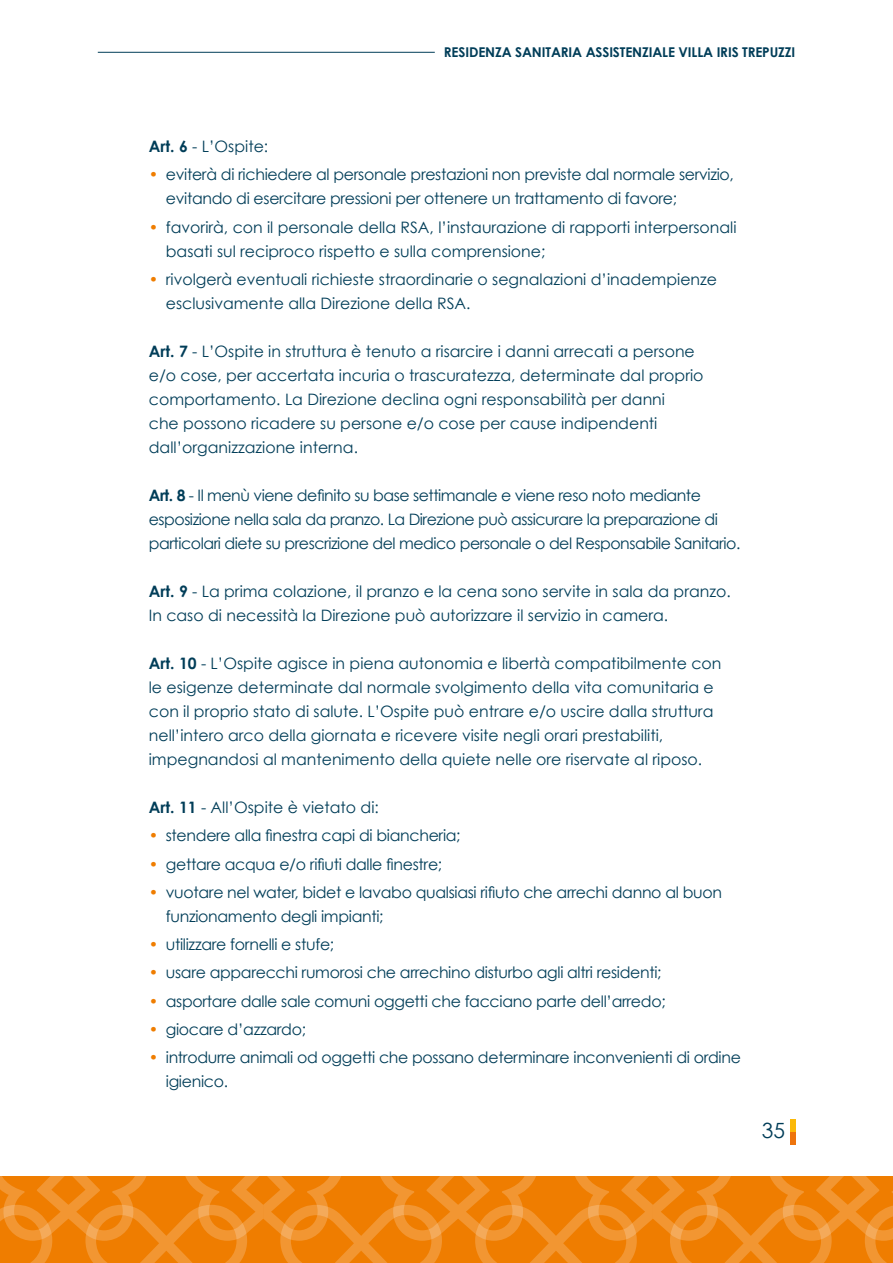
<style>
.page{position:relative;width:893px;height:1263px;background:#fff}
.page>*{position:absolute;margin:0;border:0;box-sizing:border-box;transform-origin:0 0}
.t1{font:21px "Century Gothic";color:#003d58}
.t2{font:15.75px/24px "Century Gothic";color:#003d58}
.t3{font:15.75px/24px "Century Gothic";letter-spacing:-.02em;color:#003d58}
.t4{font:15.75px/24px "Century Gothic";letter-spacing:-.03em;color:#003d58}
.t5{font:700 13.5px "Century Gothic";letter-spacing:-.01em;color:#003d58}
.s1{font-weight:700}
.s2{color:#ef7d00}
</style>
<div class="page">
<svg style="left:0;top:1176px;width:893px;height:87px;background:#f08714"></svg>
<hr style="left:98px;top:52px;width:337px;height:1px;background:#003d58">
<div style="left:790px;top:1132px;width:5px;height:12px;background:#ee740d"></div>
<div style="left:790px;top:1119px;width:5px;height:13px;background:#fbb908"></div>
<p class="t5" style="left:444px;top:44px;width:353px">RESIDENZA SANITARIA ASSISTENZIALE VILLA IRIS TREPUZZI</p>
<p class="t2" style="left:149px;top:134px;width:121px"><span class="s1">Art. 6</span> - L’Ospite:</p>
<p class="t3" style="left:166px;top:162px;width:570px;text-indent:-17px"><span class="s2">•</span> eviterà di richiedere al personale prestazioni non previste dal normale servizio, evitando di esercitare pressioni per ottenere un trattamento di favore;</p>
<p class="t2" style="left:166px;top:215px;width:572px;text-indent:-17px"><span class="s2">•</span> favorirà, con il personale della RSA, l’instaurazione di rapporti interpersonali basati sul reciproco rispetto e sulla comprensione;</p>
<p class="t2" style="left:166px;top:267px;width:553px;text-indent:-17px"><span class="s2">•</span> rivolgerà eventuali richieste straordinarie o segnalazioni d’inadempienze esclusivamente alla Direzione della RSA.</p>
<p class="t2" style="left:149px;top:339px;width:556px"><span class="s1">Art. 7</span> - L’Ospite in struttura è tenuto a risarcire i danni arrecati a persone e/o cose, per accertata incuria o trascuratezza, determinate dal proprio comportamento. La Direzione declina ogni responsabilità per danni<br>che possono ricadere su persone e/o cose per cause indipendenti dall’organizzazione interna.</p>
<p class="t4" style="left:149px;top:483px;width:593px"><span class="s1">Art. 8</span> - Il menù viene definito su base settimanale e viene reso noto mediante esposizione nella sala da pranzo. La Direzione può assicurare la preparazione di particolari diete su prescrizione del medico personale o del Responsabile Sanitario.</p>
<p class="t2" style="left:149px;top:579px;width:583px"><span class="s1">Art. 9</span> - La prima colazione, il pranzo e la cena sono servite in sala da pranzo.<br>In caso di necessità la Direzione può autorizzare il servizio in camera.</p>
<p class="t2" style="left:149px;top:651px;width:574px"><span class="s1">Art. 10</span> - L’Ospite agisce in piena autonomia e libertà compatibilmente con le esigenze determinate dal normale svolgimento della vita comunitaria e con il proprio stato di salute. L’Ospite può entrare e/o uscire dalla struttura nell’intero arco della giornata e ricevere visite negli orari prestabiliti, impegnandosi al mantenimento della quiete nelle ore riservate al riposo.</p>
<p class="t2" style="left:149px;top:795px;width:232px"><span class="s1">Art. 11</span> - All’Ospite è vietato di:</p>
<p class="t3" style="left:149px;top:823px;width:313px"><span class="s2">•</span> stendere alla finestra capi di biancheria;</p>
<p class="t3" style="left:149px;top:852px;width:295px"><span class="s2">•</span> gettare acqua e/o rifiuti dalle finestre;</p>
<p class="t3" style="left:166px;top:880px;width:558px;text-indent:-17px"><span class="s2">•</span> vuotare nel water, bidet e lavabo qualsiasi rifiuto che arrechi danno al buon funzionamento degli impianti;</p>
<p class="t3" style="left:149px;top:932px;width:187px"><span class="s2">•</span> utilizzare fornelli e stufe;</p>
<p class="t3" style="left:149px;top:960px;width:514px"><span class="s2">•</span> usare apparecchi rumorosi che arrechino disturbo agli altri residenti;</p>
<p class="t3" style="left:149px;top:989px;width:518px"><span class="s2">•</span> asportare dalle sale comuni oggetti che facciano parte dell’arredo;</p>
<p class="t3" style="left:149px;top:1017px;width:159px"><span class="s2">•</span> giocare d’azzardo;</p>
<p class="t3" style="left:166px;top:1045px;width:577px;text-indent:-17px"><span class="s2">•</span> introdurre animali od oggetti che possano determinare inconvenienti di ordine igienico.</p>
<h1 class="t1" style="left:762px;top:1118px;width:25px">35</h1>
</div>
